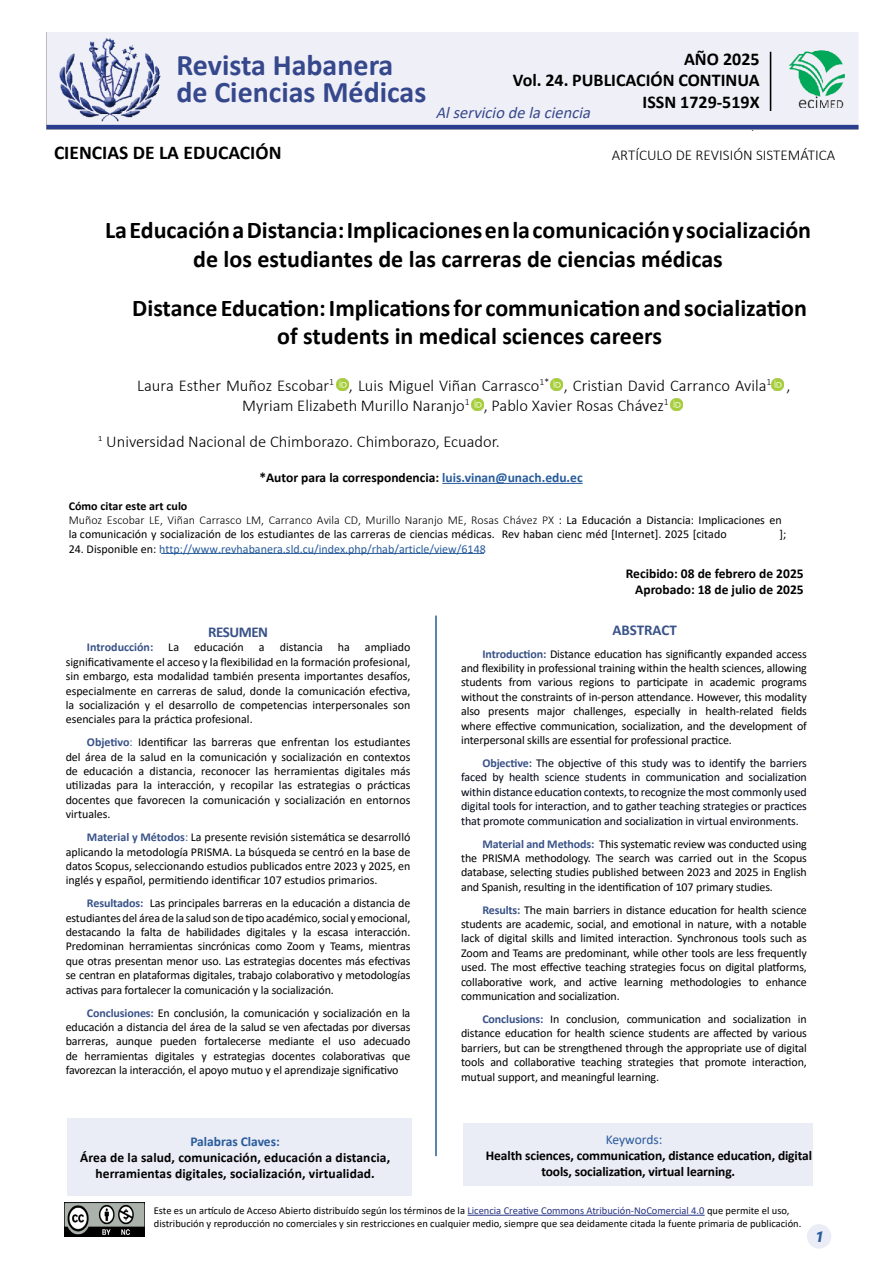
<style>
.page{position:relative;width:893px;height:1263px;background:#fff}
.page>*{position:absolute;margin:0;border:0;box-sizing:border-box;transform-origin:0 0}
.t1{font:700 30px/27px "Calibri";color:#36488c}
.t2{font:700 24px/28.8px "Calibri";color:#000;text-align:center}
.t3{font:700 19.5px "Calibri";color:#000}
.t4{font:700 18px/21.6px "Calibri";color:#000;text-align:right}
.t5{font:300 16.5px/19.8px "Calibri";color:#000}
.t6{font:italic 16.5px "Calibri";color:#36488c}
.t7{font:300 15px "Calibri";color:#000}
.t8{font:700 15px "Calibri";letter-spacing:-.01em;color:#395288}
.t9{font:700 15px "Calibri";letter-spacing:-.03em;color:#395288}
.t10{font:italic 900 15px "Roboto";color:#275b9b}
.t11{font:700 13.5px/16.2px "Calibri";color:#000;text-align:center}
.t12{font:700 13.5px "Calibri";color:#275b9b}
.t13{font:13.5px "Calibri";letter-spacing:-.005em;color:#275b9b}
.t14{font:12px/14.4px "Calibri";letter-spacing:-.01em;color:#000;text-align:justify}
.t15{font:12px/14.4px "Calibri";letter-spacing:-.01em;color:#000516;text-align:justify}
.t16{font:12px "Calibri";color:#275b9b}
.t17{font:700 12px "Calibri";color:#395288}
.t18{font:10.5px/12.6px "Calibri";color:#000}
.s1{color:#275b9b}
.s2{font-weight:700}
.s3{font-weight:300}
.s4{color:#000}
.s5{font-weight:700;color:#395288}
.s6{color:#395288}
.s7{color:#283583}
</style>
<div class="page">
<div style="left:807px;top:1224px;width:24px;height:24px;background:#eaecf6;border-radius:50%"></div>
<img style="left:65px;top:1202px;width:80px;height:34px">
<hr style="left:467px;top:1215px;width:238px;height:1px;background:#283583">
<img style="left:47px;top:33px;width:812px;height:97px">
<svg style="left:336px;top:379px;width:12px;height:12px"></svg>
<svg style="left:551px;top:379px;width:12px;height:12px"></svg>
<svg style="left:772px;top:379px;width:12px;height:12px"></svg>
<svg style="left:472px;top:399px;width:12px;height:12px"></svg>
<svg style="left:671px;top:399px;width:12px;height:12px"></svg>
<hr style="left:442px;top:483px;width:141px;height:1px;background:#275b9b">
<hr style="left:435px;top:615px;width:2px;height:541px;background:#275b9b">
<div style="left:67px;top:1118px;width:345px;height:78px;background:#eaecf6"></div>
<div style="left:463px;top:1124px;width:350px;height:62px;background:#eaecf6"></div>
<hr style="left:161px;top:553px;width:323px;height:1px;background:#275b9b">
<h1 class="t1" style="left:176px;top:51px;width:251px">Revista Habanera de Ciencias Médicas</h1>
<h3 class="t4" style="left:513px;top:48px;width:248px">AÑO 2025<br>Vol. 24. PUBLICACIÓN CONTINUA<br>ISSN 1729-519X</h3>
<h3 class="t6" style="left:436px;top:101px;width:161px">Alserviciodelaciencia</h3>
<h3 class="t3" style="left:54px;top:138px;width:229px">CIENCIAS DE LA EDUCACIÓN</h3>
<p class="t7" style="left:612px;top:145px;width:225px">ARTÍCULO DE REVISIÓN SISTEMÁTICA</p>
<h3 class="t4" style="left:529px;top:64px;width:215px">21(5) SEPTIEMBRE-OCTUBRE</h3>
<h2 class="t2" style="left:105px;top:216px;width:708px">La Educación a Distancia: Implicaciones en la comunicación y socialización de los estudiantes de las carreras de ciencias médicas</h2>
<h2 class="t2" style="left:132px;top:293px;width:676px">Distance Education: Implications for communication and socialization of students in medical sciences careers</h2>
<h3 class="t5" style="left:242px;top:375px;width:550px;text-indent:-105px">Laura Esther Muñoz Escobar<sup>1</sup> , Luis Miguel Viñan Carrasco<sup>1*</sup> , Cristian David Carranco Avila<sup>1</sup> ,<br>Myriam Elizabeth Murillo Naranjo<sup>1</sup> , Pablo Xavier Rosas Chávez<sup>1</sup></h3>
<h3 class="t5" style="left:98px;top:431px;width:404px"><sup>1</sup> Universidad Nacional de Chimborazo. Chimborazo, Ecuador.</h3>
<p class="t11" style="left:259px;top:469px;width:325px">*Autor para la correspondencia: <span class="s1">luis.vinan@unach.edu.ec</span></p>
<p class="t14" style="left:69px;top:498px;width:715px;text-align:left"><span class="s2">Cómo citar este art culo<br></span><span class="s3">Muñoz Escobar LE, Viñan Carrasco LM, Carranco Avila CD, Murillo Naranjo ME, Rosas Chávez PX</span> : La Educación a Distancia: Implicaciones en la comunicación y socialización de los estudiantes de las carreras de ciencias médicas. Rev haban cienc méd [Internet]. 2025 [citado</p>
<p class="t14" style="left:779px;top:527px;width:8px">];</p>
<p class="t16" style="left:69px;top:541px;width:419px"><span class="s4">24. Disponible en:</span> http://www.revhabanera.sld.cu/index.php/rhab/article/view/6148</p>
<p class="t11" style="left:626px;top:565px;width:179px;text-align:right">Recibido: 08 de febrero de 2025<br>Aprobado: 18 de julio de 2025</p>
<p class="t9" style="left:208px;top:621px;width:62px">RESUMEN</p>
<p class="t17" style="left:87px;top:639px;width:68px">Introducción:</p>
<p class="t14" style="left:168px;top:640px;width:12px">La</p>
<p class="t14" style="left:194px;top:640px;width:51px">educación</p>
<p class="t14" style="left:259px;top:640px;width:7px">a</p>
<p class="t14" style="left:280px;top:640px;width:45px">distancia</p>
<p class="t14" style="left:338px;top:640px;width:14px">ha</p>
<p class="t14" style="left:66px;top:640px;width:346px;text-indent:299px">ampliado significativamente el acceso y la flexibilidad en la formación profesional, sin embargo, esta modalidad también presenta importantes desafíos, especialmente en carreras de salud, donde la comunicación efectiva, la socialización y el desarrollo de competencias interpersonales son esenciales para la práctica profesional.</p>
<p class="t14" style="left:66px;top:735px;width:346px;text-indent:21px"><span class="s5">Objetivo</span><span class="s6">:</span> Identificar las barreras que enfrentan los estudiantes del área de la salud en la comunicación y socialización en contextos de educación a distancia, reconocer las herramientas digitales más utilizadas para la interacción, y recopilar las estrategias o prácticas docentes que favorecen la comunicación y socialización en entornos virtuales.</p>
<p class="t14" style="left:66px;top:830px;width:346px;text-indent:21px"><span class="s5">Material y Métodos</span><span class="s6">:</span> La presente revisión sistemática se desarrolló aplicando la metodología PRISMA. La búsqueda se centró en la base de datos Scopus, seleccionando estudios publicados entre 2023 y 2025, en inglés y español, permitiendo identificar 107 estudios primarios.</p>
<p class="t14" style="left:66px;top:896px;width:346px;text-indent:21px"><span class="s5">Resultados:</span> Las principales barreras en la educación a distancia de estudiantes del área de la salud son de tipo académico, social y emocional, destacando la falta de habilidades digitales y la escasa interacción.<br>Predominan herramientas sincrónicas como Zoom y Teams, mientras que otras presentan menor uso. Las estrategias docentes más efectivas se centran en plataformas digitales, trabajo colaborativo y metodologías activas para fortalecer la comunicación y la socialización.</p>
<p class="t14" style="left:66px;top:1005px;width:346px;text-indent:21px"><span class="s5">Conclusiones:</span> En conclusión, la comunicación y socialización en la educación a distancia del área de la salud se ven afectadas por diversas barreras, aunque pueden fortalecerse mediante el uso adecuado de herramientas digitales y estrategias docentes colaborativas que favorezcan la interacción, el apoyo mutuo y el aprendizaje significativo</p>
<p class="t12" style="left:190px;top:1132px;width:91px">Palabras Claves:</p>
<p class="t11" style="left:80px;top:1149px;width:312px">Área de la salud, comunicación, educación a distancia, herramientas digitales, socialización, virtualidad.</p>
<p class="t8" style="left:612px;top:619px;width:66px">ABSTRACT</p>
<p class="t14" style="left:461px;top:646px;width:347px;text-indent:21px"><span class="s5">Introduction:</span> Distance education has significantly expanded access and flexibility in professional training within the health sciences, allowing students from various regions to participate in academic programs without the constraints of in-person attendance. However, this modality also presents major challenges, especially in health-related fields where effective communication, socialization, and the development of interpersonal skills are essential for professional practice.</p>
<p class="t15" style="left:461px;top:755px;width:347px;text-indent:21px"><span class="s5">Objective:</span> The objective of this study was to identify the barriers faced by health science students in communication and socialization within distance education contexts, to recognize the most commonly used digital tools for interaction, and to gather teaching strategies or practices that promote communication and socialization in virtual environments.</p>
<p class="t14" style="left:461px;top:836px;width:347px;text-indent:21px"><span class="s5">Material and Methods:</span> This systematic review was conducted using the PRISMA methodology. The search was carried out in the Scopus database, selecting studies published between 2023 and 2025 in English and Spanish, resulting in the identification of 107 primary studies.</p>
<p class="t14" style="left:461px;top:902px;width:347px;text-indent:21px"><span class="s5">Results:</span> The main barriers in distance education for health science students are academic, social, and emotional in nature, with a notable lack of digital skills and limited interaction. Synchronous tools such as Zoom and Teams are predominant, while other tools are less frequently used. The most effective teaching strategies focus on digital platforms, collaborative work, and active learning methodologies to enhance communication and socialization.</p>
<p class="t14" style="left:461px;top:1011px;width:347px;text-indent:21px"><span class="s5">Conclusions:</span> In conclusion, communication and socialization in distance education for health science students are affected by various barriers, but can be strengthened through the appropriate use of digital tools and collaborative teaching strategies that promote interaction, mutual support, and meaningful learning.</p>
<p class="t13" style="left:606px;top:1130px;width:58px">Keywords:</p>
<p class="t11" style="left:541px;top:1147px;width:272px;text-align:left;text-indent:-56px">Health sciences, communication, distance education, digital tools, socialization, virtual learning.</p>
<p class="t18" style="left:154px;top:1204px;width:649px">Este es un artículo de Acceso Abierto distribuído según los términos de la <span class="s7">Licencia Creative Commons Atribución-NoComercial 4.0</span> que permite el uso, distribución y reproducción no comerciales y sin restricciones en cualquier medio, siempre que sea deidamente citada la fuente primaria de publicación.</p>
<p class="t10" style="left:815px;top:1226px;width:10px">1</p>
</div>
